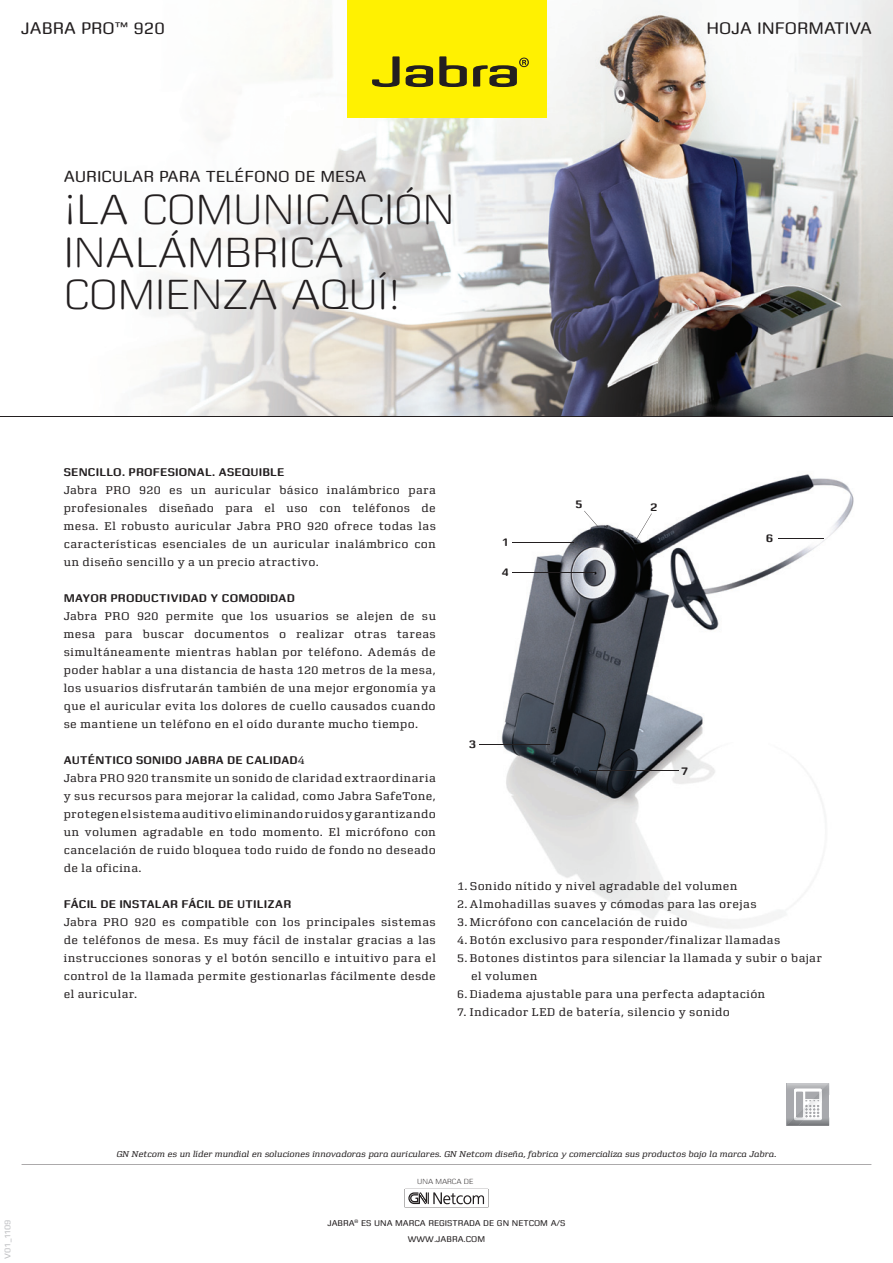
<style>
.page{position:relative;width:893px;height:1263px;background:#fff}
.page>*{position:absolute;margin:0;border:0;box-sizing:border-box;transform-origin:0 0}
.t1{font:300 45px/42.5px "Zetta Round";color:#231f20}
.t2{font:18px "Zetta Round";color:#231f20}
.t3{font:17.1px "Zetta Round";color:#231f20}
.t4{font:12px/18px "Zetta Serif";letter-spacing:.04em;color:#231f20;text-align:justify}
.t5{font:700 12px "Zetta Round";letter-spacing:.02em;color:#231f20}
.t6{font:italic 9px "Zetta Serif";letter-spacing:-.005em;color:#231f20}
.t7{font:9px/16.5px "Zetta Round";color:#231f20;text-align:center}
.t8{font:9px "Zetta Round";letter-spacing:-.025em;color:#bcbdc0}
.t9{font:300 7.95px "Zetta Round";color:#231f20}
.s1{font-family:"Zetta Serif";font-weight:400}
</style>
<div class="page">
<img style="left:501px;top:474px;width:353px;height:454px">
<img style="left:54px;top:0;width:839px;height:417px">
<img style="left:71px;top:0;width:689px;height:417px">
<hr style="left:0;top:417px;width:893px;height:1px;background:#231f20">
<div style="left:347px;top:0;width:199px;height:118px;background:#fff101"></div>
<svg style="left:372px;top:56px;width:28px;height:31px"></svg>
<svg style="left:406px;top:65px;width:27px;height:22px"></svg>
<svg style="left:439px;top:56px;width:28px;height:31px"></svg>
<svg style="left:473px;top:58px;width:56px;height:29px"></svg>
<svg style="left:21px;top:1164px;width:850px;height:1px"></svg>
<svg style="left:404px;top:1188px;width:85px;height:20px"></svg>
<svg style="left:787px;top:1083px;width:42px;height:43px"></svg>
<hr style="left:512px;top:542px;width:61px;height:1px;background:#231f20">
<hr style="left:778px;top:538px;width:45px;height:1px;background:#231f20">
<hr style="left:589px;top:771px;width:90px;height:1px;background:#231f20">
<hr style="left:512px;top:572px;width:82px;height:1px;background:#231f20">
<svg style="left:636px;top:513px;width:16px;height:27px"></svg>
<hr style="left:479px;top:744px;width:71px;height:1px;background:#231f20">
<svg style="left:584px;top:511px;width:14px;height:16px"></svg>
<h2 class="t2" style="left:21px;top:18px;width:145px">JABRA PRO™ 920</h2>
<h3 class="t3" style="left:64px;top:167px;width:304px">AURICULAR PARA TELÉFONO DE MESA</h3>
<h1 class="t1" style="left:64px;top:190px;width:392px">¡LA COMUNICACIÓN<br>INALÁMBRICA<br>COMIENZA AQUÍ!</h1>
<h2 class="t2" style="left:706px;top:18px;width:167px">HOJA INFORMATIVA</h2>
<p class="t5" style="left:64px;top:466px;width:222px">SENCILLO. PROFESIONAL. ASEQUIBLE</p>
<p class="t4" style="left:64px;top:481px;width:374px">Jabra PRO 920 es un auricular básico inalámbrico para profesionales diseñado para el uso con teléfonos de mesa. El robusto auricular Jabra PRO 920 ofrece todas las características esenciales de un auricular inalámbrico con un diseño sencillo y a un precio atractivo.</p>
<p class="t5" style="left:64px;top:592px;width:233px">MAYOR PRODUCTIVIDAD Y COMODIDAD</p>
<p class="t4" style="left:64px;top:607px;width:374px">Jabra PRO 920 permite que los usuarios se alejen de su mesa para buscar documentos o realizar otras tareas simultáneamente mientras hablan por teléfono. Además de poder hablar a una distancia de hasta 120 metros de la mesa, los usuarios disfrutarán también de una mejor ergonomía ya que el auricular evita los dolores de cuello causados cuando se mantiene un teléfono en el oído durante mucho tiempo.</p>
<p class="t5" style="left:64px;top:754px;width:243px">AUTÉNTICO SONIDO JABRA DE CALIDAD<span class="s1">4</span></p>
<p class="t4" style="left:64px;top:769px;width:374px">Jabra PRO 920 transmite un sonido de claridad extraordinaria y sus recursos para mejorar la calidad, como Jabra SafeTone, protegen el sistema auditivo eliminando ruidos y garantizando un volumen agradable en todo momento. El micrófono con cancelación de ruido bloquea todo ruido de fondo no deseado de la oficina.</p>
<p class="t5" style="left:64px;top:898px;width:229px">FÁCIL DE INSTALAR FÁCIL DE UTILIZAR</p>
<p class="t4" style="left:64px;top:913px;width:374px">Jabra PRO 920 es compatible con los principales sistemas de teléfonos de mesa. Es muy fácil de instalar gracias a las instrucciones sonoras y el botón sencillo e intuitivo para el control de la llamada permite gestionarlas fácilmente desde el auricular.</p>
<p class="t5" style="left:575px;top:497px;width:8px">5</p>
<p class="t5" style="left:651px;top:500px;width:8px">2</p>
<p class="t5" style="left:502px;top:535px;width:8px">1</p>
<p class="t5" style="left:766px;top:532px;width:8px">6</p>
<p class="t5" style="left:502px;top:566px;width:8px">4</p>
<p class="t5" style="left:469px;top:738px;width:8px">3</p>
<p class="t5" style="left:681px;top:764px;width:8px">7</p>
<p class="t4" style="left:457px;top:878px;width:282px">1. Sonido nítido y nivel agradable del volumen</p>
<p class="t4" style="left:457px;top:896px;width:301px">2. Almohadillas suaves y cómodas para las orejas</p>
<p class="t4" style="left:457px;top:914px;width:232px">3. Micrófono con cancelación de ruido</p>
<p class="t4" style="left:457px;top:932px;width:325px">4. Botón exclusivo para responder/finalizar llamadas</p>
<p class="t4" style="left:471px;top:950px;width:352px;text-indent:-14px">5. Botones distintos para silenciar la llamada y subir o bajar el volumen</p>
<p class="t4" style="left:457px;top:986px;width:310px">6. Diadema ajustable para una perfecta adaptación</p>
<p class="t4" style="left:457px;top:1004px;width:274px">7. Indicador LED de batería, silencio y sonido</p>
<p class="t8" style="left:3px;top:1259px;width:41px;rotate:-90deg">V01_1109</p>
<p class="t6" style="left:117px;top:1149px;width:661px">GN Netcom es un líder mundial en soluciones innovadoras para auriculares. GN Netcom diseña, fabrica y comercializa sus productos bajo la marca Jabra.</p>
<p class="t9" style="left:417px;top:1177px;width:58px">UNA MARCA DE</p>
<p class="t7" style="left:327px;top:1215px;width:240px">JABRA<sup>®</sup> ES UNA MARCA REGISTRADA DE GN NETCOM A/S<br>WWW.JABRA.COM</p>
</div>
